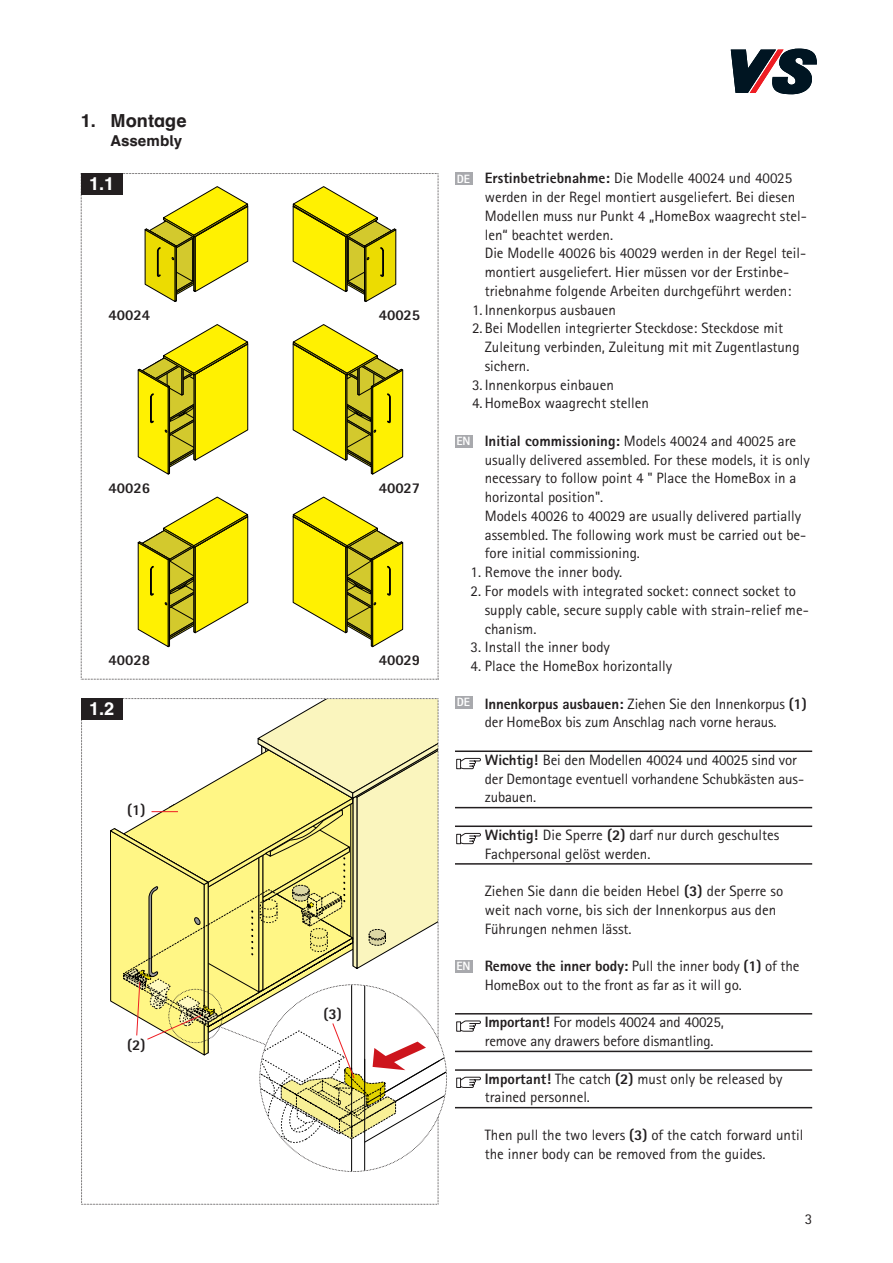
<style>
.page{position:relative;width:893px;height:1263px;background:#fff}
.page>*{position:absolute;margin:0;border:0;box-sizing:border-box;transform-origin:0 0}
.t1{font:700 18px "Schulbuch Nord Pro";color:#231f20}
.t2{font:700 18px "Schulbuch Nord Pro";color:#fff}
.t3{font:15px/18.8px "Rotis Sans Serif Pro";color:#231f20}
.t4{font:800 15px "Rotis Sans Serif Pro";color:#231f20}
.t5{font:700 15px "Schulbuch Nord Pro";color:#231f20}
.t6{font:800 12px "Rotis Sans Serif Pro";color:#fff}
.s1{font-weight:800}
</style>
<div class="page">
<svg style="left:731px;top:49px;width:85px;height:45px"></svg>
<hr style="left:455px;top:750px;width:357px;height:2px;background:#231f20">
<hr style="left:455px;top:807px;width:357px;height:1px;background:#231f20">
<hr style="left:455px;top:825px;width:357px;height:2px;background:#231f20">
<hr style="left:455px;top:863px;width:357px;height:2px;background:#231f20">
<hr style="left:455px;top:1013px;width:357px;height:1px;background:#231f20">
<hr style="left:455px;top:1051px;width:357px;height:1px;background:#231f20">
<hr style="left:455px;top:1069px;width:357px;height:2px;background:#231f20">
<hr style="left:455px;top:1107px;width:357px;height:1px;background:#231f20">
<div style="left:455px;top:173px;width:17px;height:12px;background:#a8a9ad"></div>
<div style="left:455px;top:435px;width:17px;height:12px;background:#a8a9ad"></div>
<div style="left:455px;top:696px;width:17px;height:12px;background:#a8a9ad"></div>
<svg style="left:459px;top:832px;width:22px;height:12px"></svg>
<div style="left:456px;top:834px;width:5px;height:10px;border:1px solid #231f20"></div>
<div style="left:455px;top:960px;width:17px;height:12px;background:#a8a9ad"></div>
<svg style="left:459px;top:757px;width:22px;height:12px"></svg>
<div style="left:456px;top:759px;width:5px;height:10px;border:1px solid #231f20"></div>
<svg style="left:461px;top:1020px;width:20px;height:12px"></svg>
<div style="left:456px;top:1021px;width:5px;height:11px;border:1px solid #231f20"></div>
<svg style="left:457px;top:1076px;width:24px;height:12px"></svg>
<div style="left:456px;top:1078px;width:5px;height:10px;border:1px solid #231f20"></div>
<svg style="left:81px;top:173px;width:358px;height:507px"></svg>
<div style="left:81px;top:173px;width:42px;height:21px;background:#231f20"></div>
<svg style="left:81px;top:698px;width:366px;height:507px"></svg>
<p class="t1" style="left:81px;top:114px;width:107px">1. Montage</p>
<p class="t5" style="left:111px;top:135px;width:73px">Assembly</p>
<p class="t2" style="left:89px;top:176px;width:27px">1.1</p>
<p class="t4" style="left:109px;top:310px;width:43px">40024</p>
<p class="t4" style="left:379px;top:310px;width:43px">40025</p>
<p class="t4" style="left:109px;top:483px;width:43px">40026</p>
<p class="t4" style="left:379px;top:483px;width:43px">40027</p>
<p class="t4" style="left:109px;top:654px;width:43px">40028</p>
<p class="t4" style="left:379px;top:654px;width:43px">40029</p>
<p class="t2" style="left:89px;top:701px;width:27px">1.2</p>
<p class="t4" style="left:127px;top:805px;width:20px">(1)</p>
<p class="t4" style="left:127px;top:1040px;width:20px">(2)</p>
<p class="t4" style="left:323px;top:1009px;width:20px">(3)</p>
<p class="t3" style="left:485px;top:170px;width:324px"><span class="s1">Erstinbetriebnahme:</span> Die Modelle 40024 und 40025 werden in der Regel montiert ausgeliefert. Bei diesen Modellen muss nur Punkt 4 „HomeBox waagrecht stel&shy;len“ beachtet werden.</p>
<p class="t3" style="left:485px;top:245px;width:323px">Die Modelle 40026 bis 40029 werden in der Regel teil&shy;montiert ausgeliefert. Hier müssen vor der Erstinbe&shy;triebnahme folgende Arbeiten durchgeführt werden:</p>
<p class="t3" style="left:472px;top:302px;width:146px">1. Innenkorpus ausbauen</p>
<p class="t3" style="left:485px;top:320px;width:316px;text-indent:-13px">2. Bei Modellen integrierter Steckdose: Steckdose mit<br>Zuleitung verbinden, Zuleitung mit mit Zugentlastung sichern.</p>
<p class="t3" style="left:472px;top:377px;width:143px">3. Innenkorpus einbauen</p>
<p class="t3" style="left:472px;top:395px;width:178px">4.HomeBox waagrecht stellen</p>
<p class="t3" style="left:485px;top:433px;width:327px"><span class="s1">Initial commissioning:</span> Models 40024 and 40025 are usually delivered assembled. For these models, it is only necessary to follow point 4 " Place the HomeBox in a horizontal position".</p>
<p class="t3" style="left:485px;top:508px;width:323px">Models 40026 to 40029 are usually delivered partially assembled. The following work must be carried out be&shy;fore initial commissioning.</p>
<p class="t3" style="left:470px;top:564px;width:153px">1. Remove the inner body.</p>
<p class="t3" style="left:485px;top:583px;width:326px;text-indent:-14px">2. For models with integrated socket: connect socket to supply cable, secure supply cable with strain-relief me&shy;chanism.</p>
<p class="t3" style="left:470px;top:639px;width:141px">3. Install the inner body</p>
<p class="t3" style="left:470px;top:658px;width:203px">4. Place the HomeBox horizontally</p>
<p class="t3" style="left:485px;top:695px;width:323px"><span class="s1">Innenkorpus ausbauen:</span> Ziehen Sie den Innenkorpus <span class="s1">(1) </span>der HomeBox bis zum Anschlag nach vorne heraus.</p>
<p class="t3" style="left:485px;top:752px;width:321px"><span class="s1">Wichtig!</span> Bei den Modellen 40024 und 40025 sind vor der Demontage eventuell vorhandene Schubkästen aus&shy;zubauen.</p>
<p class="t3" style="left:485px;top:827px;width:296px"><span class="s1">Wichtig!</span> Die Sperre <span class="s1">(2)</span> darf nur durch geschultes<br>Fachpersonal gelöst werden.</p>
<p class="t3" style="left:485px;top:883px;width:300px">Ziehen Sie dann die beiden Hebel <span class="s1">(3)</span> der Sperre so weit nach vorne, bis sich der Innenkorpus aus den<br>Führungen nehmen lässt.</p>
<p class="t3" style="left:485px;top:958px;width:316px"><span class="s1">Remove the inner body:</span> Pull the inner body <span class="s1">(1)</span> of the<br>HomeBox out to the front as far as it will go.</p>
<p class="t3" style="left:485px;top:1014px;width:241px"><span class="s1">Important!</span> For models 40024 and 40025, remove any drawers before dismantling.</p>
<p class="t3" style="left:485px;top:1070px;width:299px"><span class="s1">Important!</span> The catch <span class="s1">(2)</span> must only be released by trained personnel.</p>
<p class="t3" style="left:485px;top:1127px;width:320px">Then pull the two levers <span class="s1">(3)</span> of the catch forward until the inner body can be removed from the guides.</p>
<p class="t6" style="left:457px;top:174px;width:15px">DE</p>
<p class="t6" style="left:456px;top:437px;width:16px">EN</p>
<p class="t6" style="left:457px;top:698px;width:15px">DE</p>
<p class="t6" style="left:456px;top:962px;width:16px">EN</p>
<p class="t3" style="left:805px;top:1211px;width:9px">3</p>
</div>
